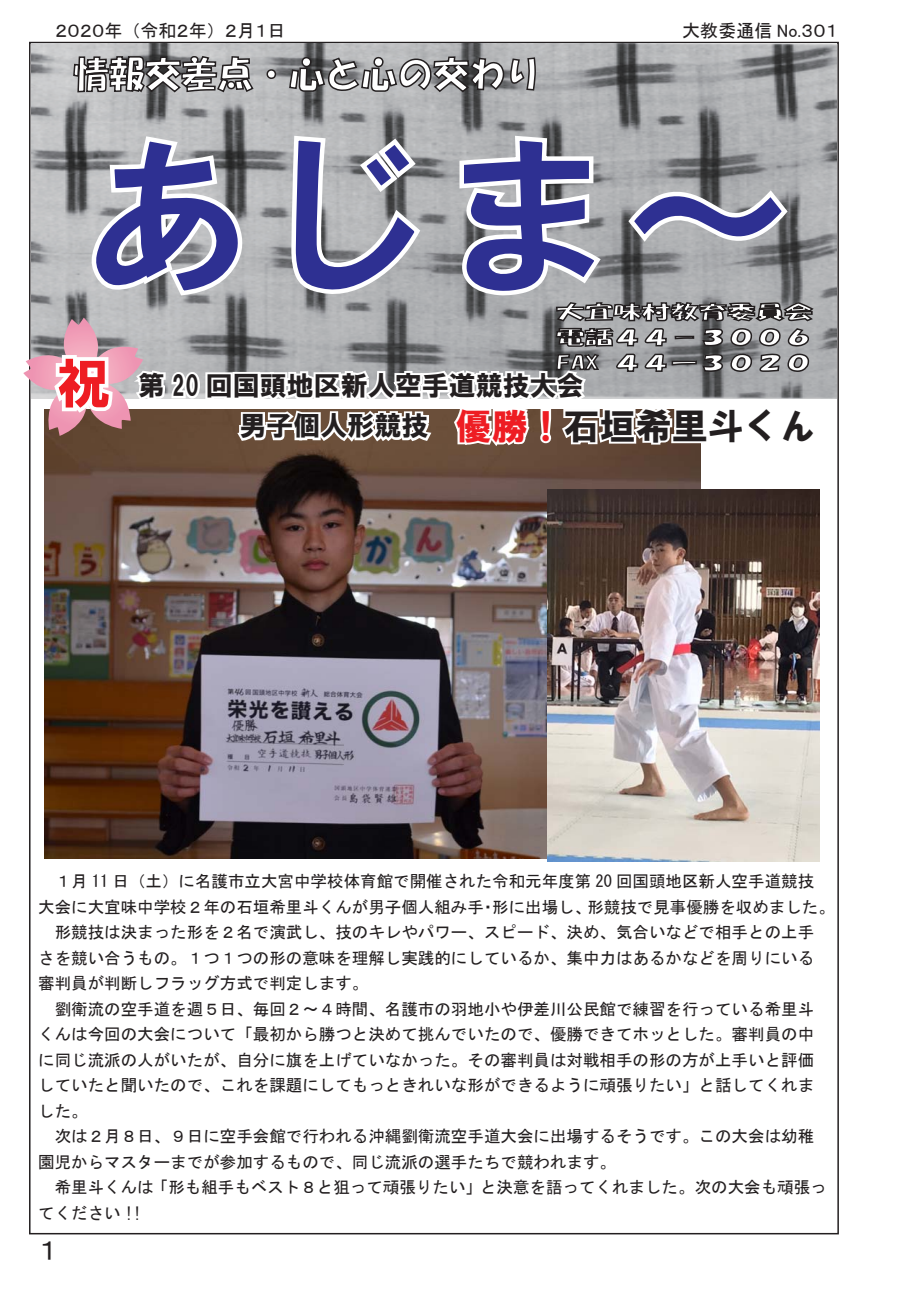
<style>
.page{position:relative;width:919px;height:1289px;background:#fff}
.page>*{position:absolute;margin:0;border:0;box-sizing:border-box;transform-origin:0 0}
.t1{font:180px "HG Soei Kakugothic UB";color:#2e3092}
.t2{font:54px "HG Soei Kakugothic UB";color:#ee1d23}
.t3{font:36px "HG Soei Kakupoptai";color:#fff}
.t4{font:27px/40.2px "HG Soei Kakugothic UB";color:#231f20}
.t5{font:27px "MS P Gothic";color:#231f20}
.t6{font:18.6px/25.5px "HG Soei Kakupoptai";color:#fff;text-align:justify;scale:1.54 1}
.t7{font:18px "MS P Gothic";color:#231f20}
.t8{font:16.5px/25.5px "MS Gothic";color:#231f20}
.s1{font-size:36px;color:#ee1d23}
.s2{font-size:36px}
</style>
<div class="page">
<img style="left:32px;top:43px;width:804px;height:355px">
<svg style="left:72px;top:55px;width:182px;height:39px;background:#7c7c7d"></svg>
<svg style="left:265px;top:68px;width:12px;height:12px"></svg>
<svg style="left:288px;top:56px;width:248px;height:38px;background:#7c7c7e"></svg>
<img style="left:45px;top:714px;width:503px;height:144px">
<img style="left:548px;top:489px;width:271px;height:372px">
<img style="left:23px;top:133px;width:795px;height:581px">
<p class="t7" style="left:55px;top:21px;width:232px">２０２０年（令和２年）２月１日</p>
<p class="t7" style="left:682px;top:21px;width:157px">大教委通信 No.３０１</p>
<h3 class="t3" style="left:73px;top:56px;width:469px">情報交差点・心と心の交わり</h3>
<h1 class="t1" style="left:78px;top:126px;width:721px">あじま～</h1>
<h2 class="t2" style="left:57px;top:356px;width:56px">祝</h2>
<p class="t6" style="left:556px;top:299px;width:168px">大宜味村教育委員会電話４４－３００６<br>FAX ４４ー３０２０</p>
<h3 class="t4" style="left:239px;top:365px;width:578px;text-indent:-101px">第 20 回国頭地区新人空手道競技大会<br>男子個人形競技　<span class="s1">優勝！</span><span class="s2">石垣希里斗くん</span></h3>
<p class="t8" style="left:38px;top:868px;width:798px">　１月 11 日（土）に名護市立大宮中学校体育館で開催された令和元年度第 20 回国頭地区新人空手道競技<br>大会に大宜味中学校２年の石垣希里斗くんが男子個人組み手・形に出場し、形競技で見事優勝を収めました。　形競技は決まった形を２名で演武し、技のキレやパワー、スピード、決め、気合いなどで相手との上手<br>さを競い合うもの。１つ１つの形の意味を理解し実践的にしているか、集中力はあるかなどを周りにいる<br>審判員が判断しフラッグ方式で判定します。<br>　劉衛流の空手道を週５日、毎回２～４時間、名護市の羽地小や伊差川公民館で練習を行っている希里斗<br>くんは今回の大会について「最初から勝つと決めて挑んでいたので、優勝できてホッとした。審判員の中<br>に同じ流派の人がいたが、自分に旗を上げていなかった。その審判員は対戦相手の形の方が上手いと評価<br>していたと聞いたので、これを課題にしてもっときれいな形ができるように頑張りたい」と話してくれま<br>した。<br>　次は２月８日、９日に空手会館で行われる沖縄劉衛流空手道大会に出場するそうです。この大会は幼稚<br>園児からマスターまでが参加するもので、同じ流派の選手たちで競われます。<br>　希里斗くんは「形も組手もベスト８と狙って頑張りたい」と決意を語ってくれました。次の大会も頑張ってください !!</p>
<h3 class="t5" style="left:39px;top:1236px;width:20px">１</h3>
</div>
